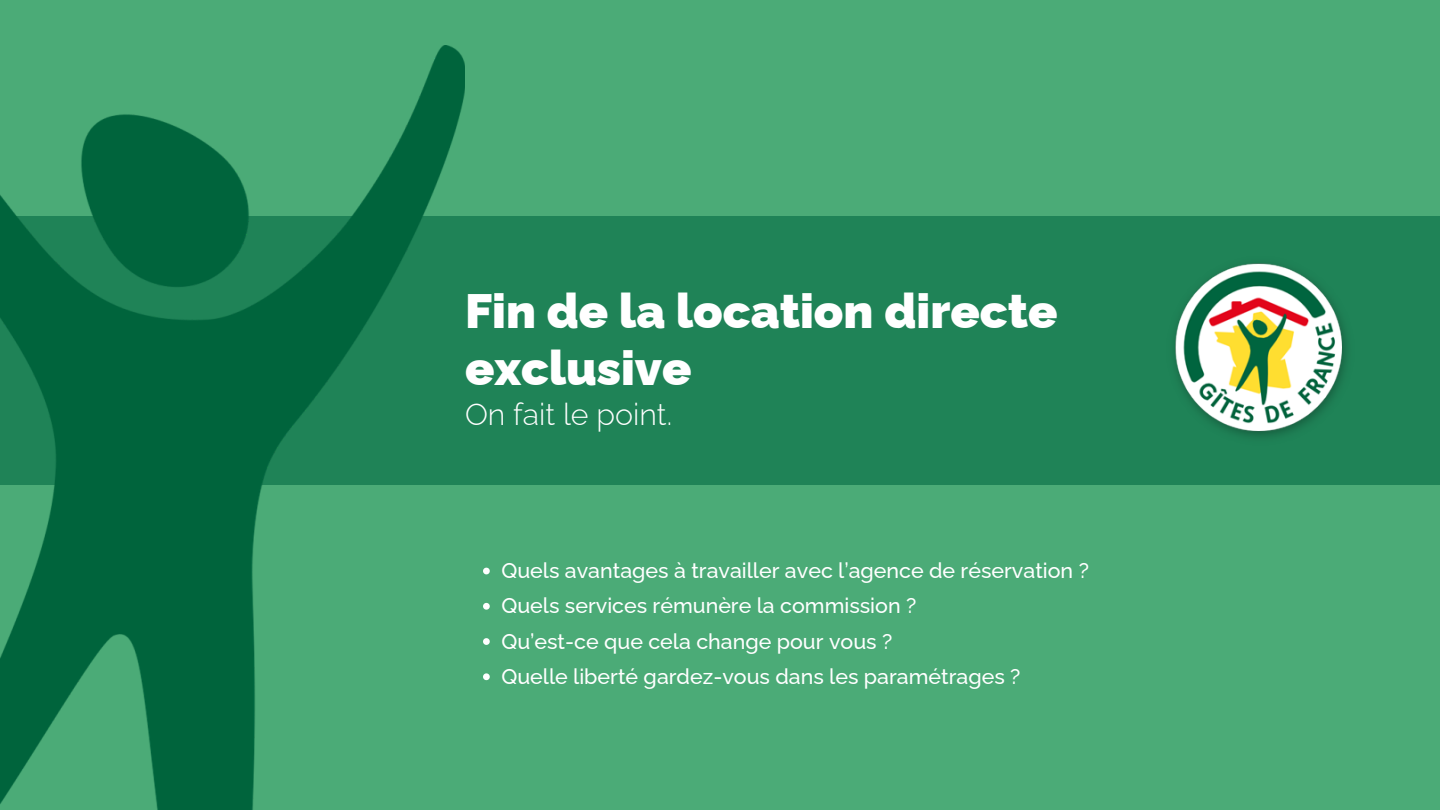
<style>
.page{position:relative;width:1440px;height:810px;background:#4bab77}
.page>*{position:absolute;margin:0;border:0;box-sizing:border-box;transform-origin:0 0}
.t1{font:900 48.3px/57px "Raleway";color:#fff}
.t2{font:300 30.4px "Raleway";color:#fff}
.t3{font:500 21.4px "Raleway";color:#fff}
</style>
<div class="page">
<div style="left:0;top:216px;width:1440px;height:268px;background:#1f8357"></div>
<img style="left:0;top:46px;width:465px;height:764px">
<svg style="left:483px;top:568px;width:7px;height:6px"></svg>
<svg style="left:483px;top:603px;width:7px;height:7px"></svg>
<svg style="left:483px;top:638px;width:7px;height:7px"></svg>
<svg style="left:483px;top:673px;width:7px;height:7px"></svg>
<img style="left:1174px;top:263px;width:173px;height:175px">
<p class="t1" style="left:465px;top:283px;width:594px">Fin de la location directe exclusive</p>
<p class="t2" style="left:465px;top:397px;width:209px">On fait le point.</p>
<h1 class="t3" style="left:501px;top:558px;width:589px">Quels avantages à travailler avec l’agence de réservation ?</h1>
<p class="t3" style="left:501px;top:593px;width:416px">Quels services rémunère la commission ?</p>
<p class="t3" style="left:501px;top:629px;width:392px">Qu’est-ce que cela change pour vous ?</p>
<p class="t3" style="left:501px;top:664px;width:521px">Quelle liberté gardez-vous dans les paramétrages ?</p>
</div>
